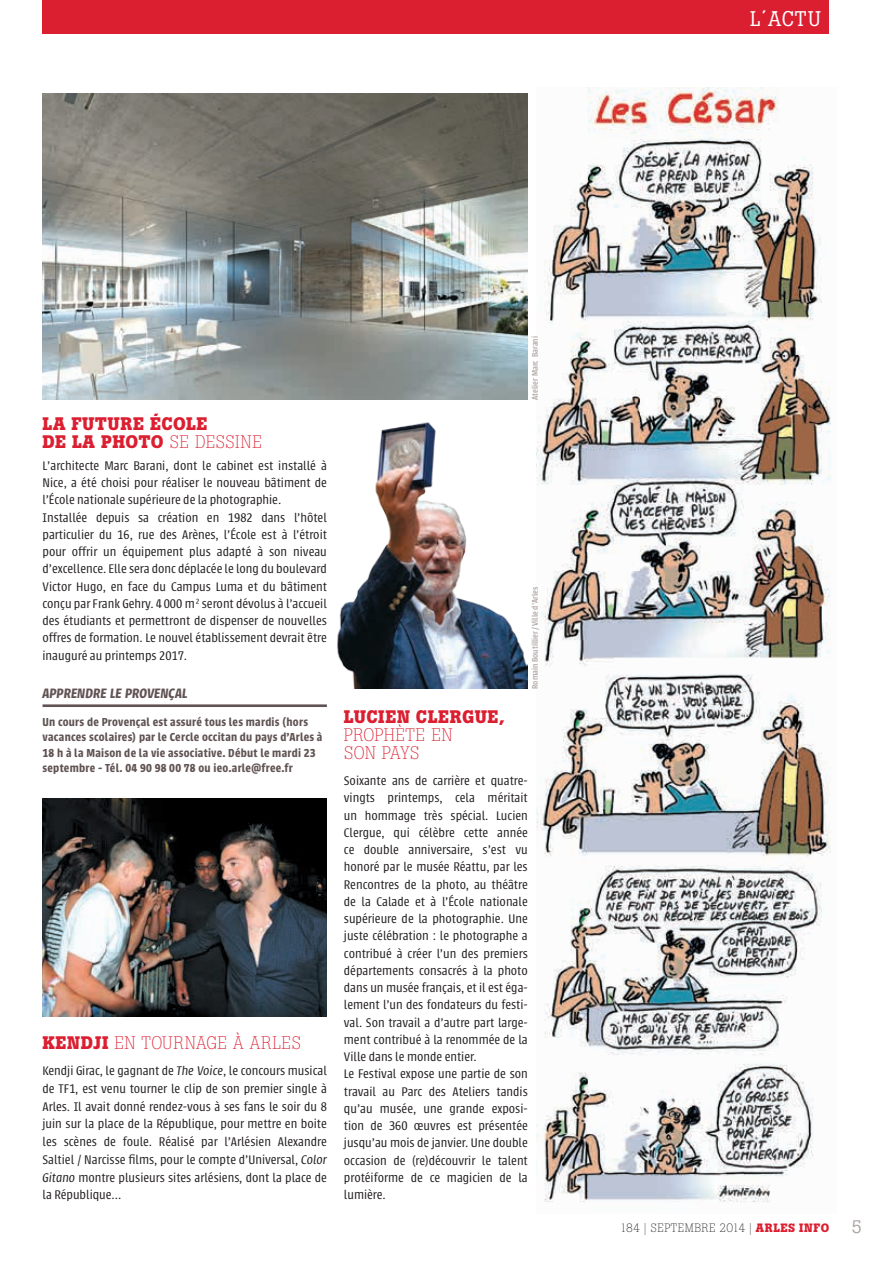
<style>
.page{position:relative;width:893px;height:1263px;background:#fff}
.page>*{position:absolute;margin:0;border:0;box-sizing:border-box;transform-origin:0 0}
.t1{font:21px "Boton";color:#fff}
.t2{font:700 18px/18px "Boton";letter-spacing:.035em;color:#db1e30}
.t3{font:300 18px/18px "Boton";letter-spacing:.01em;color:#db1e30}
.t4{font:italic 600 15px "Urbana";color:#615353}
.t5{font:300 13.8px/17.2px "Urbana";color:#231f20}
.t6{font:600 12.75px/15.3px "Urbana";letter-spacing:.02em;color:#615353}
.t7{font:300 12px "Boton";letter-spacing:.03em;color:#231f20}
.t8{font:500 9px "Urbana";color:#afa4a2}
.s1{font-weight:300}
.s2{font-weight:700}
.s3{font-style:italic}
.s4{font-weight:700;color:#db1e30}
.s5{font-weight:400;font-size:18px;color:#afa4a2}
</style>
<div class="page">
<img style="left:537px;top:88px;width:294px;height:1114px">
<img style="left:337px;top:422px;width:191px;height:267px">
<img style="left:43px;top:94px;width:485px;height:305px">
<hr style="left:43px;top:704px;width:284px;height:3px;background:#615353">
<img style="left:43px;top:799px;width:284px;height:217px">
<div style="left:43px;top:0;width:786px;height:34px;background:#db1e30"></div>
<h1 class="t1" style="left:750px;top:6px;width:72px">L´ACTU</h1>
<h2 class="t2" style="left:43px;top:415px;width:221px">LA FUTURE ÉCOLE<br>DE LA PHOTO <span class="s1">SE DESSINE</span></h2>
<p class="t5" style="left:43px;top:457px;width:286px">L’architecte Marc Barani, dont le cabinet est installé à Nice, a été choisi pour réaliser le nouveau bâtiment de l’École nationale supérieure de la photographie.<br>Installée depuis sa création en 1982 dans l’hôtel particulier du 16, rue des Arènes, l’École est à l’étroit pour offrir un équipement plus adapté à son niveau d’excellence. Elle sera donc déplacée le long du boulevard Victor Hugo, en face du Campus Luma et du bâtiment conçu par Frank Gehry. 4 000 m<sup>2</sup> seront dévolus à l’accueil des étudiants et permettront de dispenser de nouvelles offres de formation. Le nouvel établissement devrait être inauguré au printemps 2017.</p>
<p class="t4" style="left:43px;top:685px;width:147px">APPRENDRE LE PROVENÇAL</p>
<p class="t6" style="left:43px;top:715px;width:281px">Un cours de Provençal est assuré tous les mardis (hors vacances scolaires) par le Cercle occitan du pays d’Arles à 18 h à la Maison de la vie associative. Début le mardi 23 septembre - Tél. 04 90 98 00 78 ou ieo.arle@free.fr</p>
<h2 class="t3" style="left:43px;top:1034px;width:260px"><span class="s2">KENDJI</span> EN TOURNAGE À ARLES</h2>
<p class="t5" style="left:43px;top:1062px;width:286px;line-height:17.7px;text-align:justify">Kendji Girac, le gagnant de <span class="s3">The Voice</span>, le concours musical de TF1, est venu tourner le clip de son premier single à Arles. Il avait donné rendez-vous à ses fans le soir du 8 juin sur la place de la République, pour mettre en boite les scènes de foule. Réalisé par l’Arlésien Alexandre Saltiel / Narcisse films, pour le compte d’Universal, <span class="s3">Color Gitano</span> montre plusieurs sites arlésiens, dont la place de la République...</p>
<p class="t8" style="left:530px;top:400px;width:65px;rotate:-90deg">Atelier Marc Barani</p>
<p class="t8" style="left:530px;top:689px;width:104px;rotate:-90deg">Romain Boutillier/ Ville d’Arles</p>
<h2 class="t2" style="left:344px;top:708px;width:162px">LUCIEN CLERGUE,</h2>
<h2 class="t3" style="left:344px;top:726px;width:110px">PROPHÈTE EN<br>SON PAYS</h2>
<p class="t5" style="left:344px;top:772px;width:185px">Soixante ans de carrière et quatre&shy;vingts printemps, cela méritait un hommage très spécial. Lucien Clergue, qui célèbre cette année ce double anniversaire, s’est vu honoré par le musée Réattu, par les Rencontres de la photo, au théâtre de la Calade et à l’École nationale supérieure de la photographie. Une juste célébration : le photographe a contribué à créer l’un des premiers départements consacrés à la photo dans un musée français, et il est éga&shy;lement l’un des fondateurs du festi&shy;val. Son travail a d’autre part large&shy;ment contribué à la renommée de la Ville dans le monde entier.<br>Le Festival expose une partie de son travail au Parc des Ateliers tandis qu’au musée, une grande exposi&shy;tion de 360 œuvres est présentée jusqu’au mois de janvier. Une double occasion de (re)découvrir le talent protéiforme de ce magicien de la lumière.</p>
<p class="t7" style="left:620px;top:1221px;width:244px">184 | SEPTEMBRE 2014 | <span class="s4">ARLES INFO</span> <span class="s5">5</span></p>
</div>
